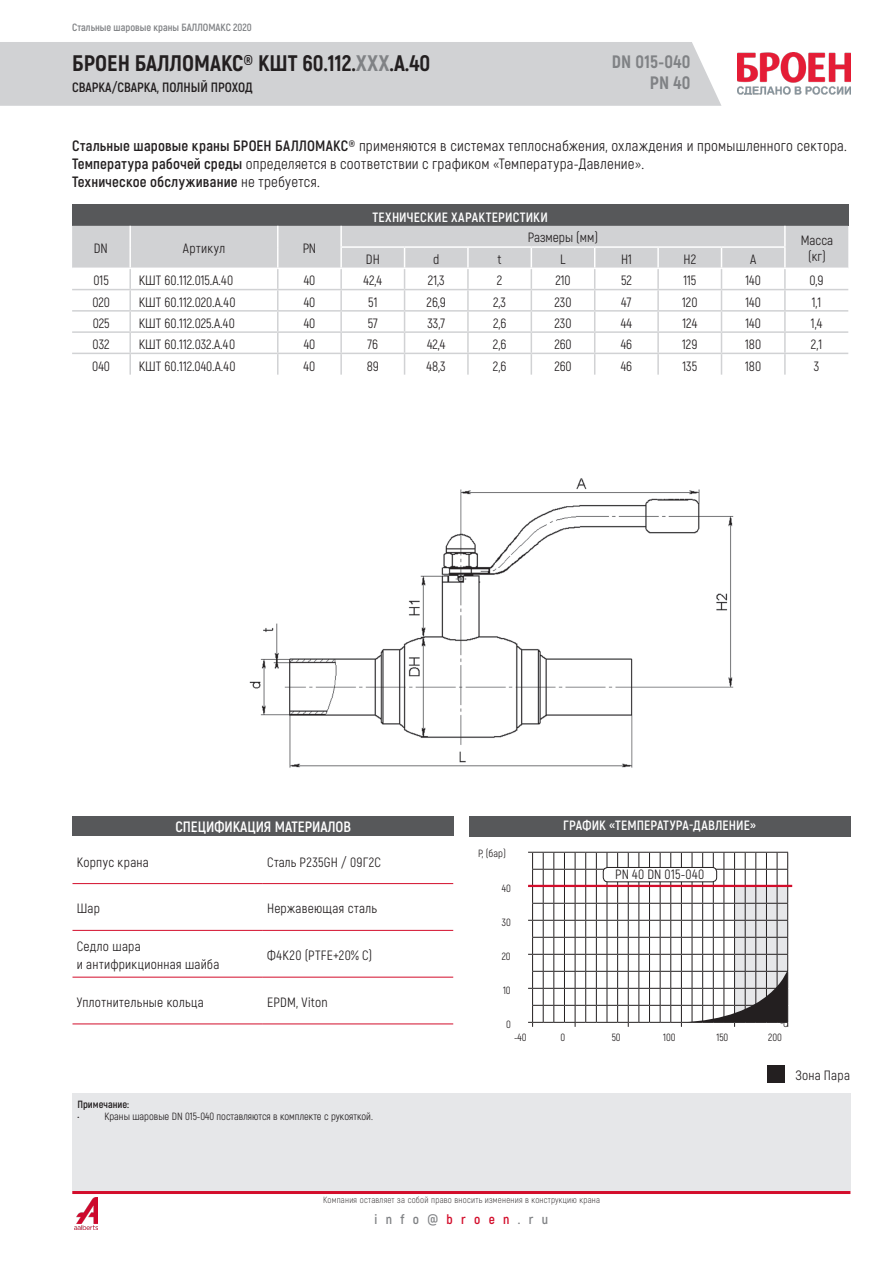
<style>
.page{position:relative;width:893px;height:1263px;background:#fff}
.page>*{position:absolute;margin:0;border:0;box-sizing:border-box;transform-origin:0 0}
.Заголовок{font:800 22.5px "Akrobat";color:#231f20}
.давление{font:800 18px "Akrobat";letter-spacing:.015em;color:#808285}
.t1{font:15px/18px "Akrobat";letter-spacing:.015em;color:#231f20}
.t2{font:700 15px "Akrobat";color:#fff}
.Descr{font:13.5px "Akrobat";color:#231f20}
.Текст_основной{font:700 13.5px "Akrobat";letter-spacing:.015em;color:#fff}
.Descr-2{font:13.5px "Akrobat";letter-spacing:.025em;color:#231f20}
.t3{font:700 13.5px "Akrobat";color:#231f20}
.Table__price{font:13.5px "Akrobat";letter-spacing:.02em;color:#231f20}
.Технические_данные{font:13.5px "Akrobat";letter-spacing:.025em;color:#231f20}
.t4{font:700 13.5px "Akrobat";letter-spacing:.62em;color:#808285}
.Заголовок_таблицы{font:13.5px "Akrobat";letter-spacing:.03em;color:#231f20}
.Descr-3{font:13.5px "Akrobat";letter-spacing:.02em;color:#231f20}
.Descr-4{font:13.5px "Akrobat";letter-spacing:.03em;color:#231f20}
.t5{font:10.5px "Akrobat";color:#231f20}
.t6{font:700 10.5px "Akrobat";color:#808285}
.t7{font:700 10.5px "Akrobat";color:#231f20}
.t8{font:300 9px "Akrobat";letter-spacing:.025em;color:#231f20}
.t9{font:6.15px "Akrobat";color:#231f20}
.s1{color:#808285}
.s2{font-weight:700}
.s3{font-size:10.5px}
.s4{color:#d30d2b}
</style>
<div class="page">
<div style="left:72px;top:1093px;width:778px;height:98px;background:#e6e7e9"></div>
<svg style="left:0;top:42px;width:851px;height:64px;fill:#d1d2d4"></svg>
<img style="left:737px;top:52px;width:113px;height:42px">
<img style="left:74px;top:1198px;width:24px;height:31px">
<div style="left:767px;top:1066px;width:17px;height:17px;background:#231f20"></div>
<hr style="left:72px;top:1191px;width:778px;height:3px;background:#d30d2b">
<div style="left:72px;top:816px;width:382px;height:20px;background:#57585a"></div>
<div style="left:469px;top:816px;width:382px;height:20px;background:#57585a"></div>
<img style="left:249px;top:478px;width:485px;height:290px">
<div style="left:72px;top:205px;width:776px;height:21px;background:#57585a"></div>
<svg style="left:72px;top:226px;width:776px;height:149px"></svg>
<hr style="left:784px;top:248px;width:2px;height:20px;background:#fff">
<hr style="left:341px;top:268px;width:64px;height:1px;background:#fff">
<hr style="left:405px;top:268px;width:63px;height:1px;background:#fff">
<hr style="left:468px;top:268px;width:63px;height:1px;background:#fff">
<hr style="left:531px;top:268px;width:64px;height:1px;background:#fff">
<hr style="left:595px;top:268px;width:63px;height:1px;background:#fff">
<hr style="left:658px;top:268px;width:63px;height:1px;background:#fff">
<hr style="left:721px;top:268px;width:64px;height:1px;background:#fff">
<hr style="left:72px;top:883px;width:191px;height:1px;background:#d30d2b">
<hr style="left:263px;top:883px;width:190px;height:1px;background:#d30d2b">
<hr style="left:72px;top:930px;width:191px;height:1px;background:#d30d2b">
<hr style="left:263px;top:930px;width:190px;height:1px;background:#d30d2b">
<hr style="left:72px;top:977px;width:191px;height:1px;background:#d30d2b">
<hr style="left:72px;top:1023px;width:191px;height:1px;background:#d30d2b">
<hr style="left:263px;top:977px;width:190px;height:1px;background:#d30d2b">
<hr style="left:263px;top:1023px;width:190px;height:1px;background:#d30d2b">
<svg style="left:528px;top:852px;width:260px;height:175px"></svg>
<div style="left:603px;top:867px;width:114px;height:15px;background:#fff;border-radius:4px"></div>
<div style="left:603px;top:867px;width:114px;height:15px;border:1px solid #231f20;border-radius:4px"></div>
<hr style="left:528px;top:885px;width:264px;height:2px;background:#d30d2b">
<p class="t6" style="left:72px;top:21px;width:181px">Стальные шаровые краны БАЛЛОМАКС 2020</p>
<p class="Заголовок" style="left:72px;top:49px;width:359px">БРОЕН БАЛЛОМАКС® КШТ 60.112.<span class="s1">ХХХ</span>.А.40</p>
<p class="t3" style="left:72px;top:79px;width:182px">СВАРКА/СВАРКА, ПОЛНЫЙ ПРОХОД</p>
<p class="давление" style="left:612px;top:50px;width:80px">DN 015-040</p>
<p class="давление" style="left:650px;top:71px;width:42px">PN 40</p>
<p class="t1" style="left:72px;top:136px;width:776px"><span class="s2">Стальные шаровые краны БРОЕН БАЛЛОМАКС®</span> применяются в системах теплоснабжения, охлаждения и промышленного сектора.<br><span class="s2">Температура рабочей среды</span> определяется в соответствии с графиком «Температура-Давление».<br><span class="s2">Техническое обслуживание</span> не требуется.</p>
<p class="Descr" style="left:94px;top:240px;width:16px">DN</p>
<p class="Descr-4" style="left:183px;top:240px;width:44px">Артикул</p>
<p class="Descr" style="left:303px;top:240px;width:15px">PN</p>
<p class="Текст_основной" style="left:373px;top:208px;width:177px">ТЕХНИЧЕСКИЕ ХАРАКТЕРИСТИКИ</p>
<p class="Descr" style="left:528px;top:230px;width:72px">Размеры (мм)</p>
<p class="Descr" style="left:801px;top:232px;width:34px">Масса</p>
<p class="Descr" style="left:366px;top:251px;width:15px">DH</p>
<p class="Descr" style="left:433px;top:251px;width:8px">d</p>
<p class="Descr" style="left:808px;top:248px;width:19px">(кг)</p>
<p class="Descr" style="left:498px;top:251px;width:6px">t</p>
<p class="Descr" style="left:560px;top:251px;width:7px">L</p>
<p class="Descr" style="left:621px;top:251px;width:12px">H1</p>
<p class="Descr" style="left:683px;top:251px;width:14px">H2</p>
<p class="Descr" style="left:750px;top:251px;width:8px">A</p>
<p class="Descr" style="left:94px;top:272px;width:17px">015</p>
<p class="Descr" style="left:139px;top:272px;width:96px">КШТ 60.112.015.А.40</p>
<p class="Descr" style="left:304px;top:272px;width:13px">40</p>
<p class="Descr" style="left:364px;top:272px;width:20px">42,4</p>
<p class="Descr" style="left:428px;top:272px;width:18px">21,3</p>
<p class="Descr" style="left:497px;top:272px;width:7px">2</p>
<p class="Descr" style="left:555px;top:272px;width:17px">210</p>
<p class="Descr" style="left:621px;top:272px;width:12px">52</p>
<p class="Descr" style="left:683px;top:272px;width:14px">115</p>
<p class="Descr" style="left:745px;top:272px;width:17px">140</p>
<p class="Descr" style="left:809px;top:272px;width:16px">0,9</p>
<p class="Descr" style="left:92px;top:294px;width:19px">020</p>
<p class="Descr" style="left:139px;top:294px;width:98px">КШТ 60.112.020.А.40</p>
<p class="Descr" style="left:304px;top:294px;width:13px">40</p>
<p class="Descr" style="left:368px;top:294px;width:11px">51</p>
<p class="Descr" style="left:427px;top:294px;width:21px">26,9</p>
<p class="Descr" style="left:493px;top:294px;width:14px">2,3</p>
<p class="Descr" style="left:554px;top:294px;width:19px">230</p>
<p class="Descr" style="left:621px;top:294px;width:12px">47</p>
<p class="Descr" style="left:682px;top:294px;width:17px">120</p>
<p class="Descr" style="left:745px;top:294px;width:17px">140</p>
<p class="Descr" style="left:812px;top:294px;width:11px">1,1</p>
<p class="Descr" style="left:93px;top:315px;width:18px">025</p>
<p class="Descr" style="left:139px;top:315px;width:98px">КШТ 60.112.025.А.40</p>
<p class="Descr" style="left:304px;top:315px;width:13px">40</p>
<p class="Descr" style="left:368px;top:315px;width:12px">57</p>
<p class="Descr" style="left:427px;top:315px;width:19px">33,7</p>
<p class="Descr" style="left:493px;top:315px;width:15px">2,6</p>
<p class="Descr" style="left:554px;top:315px;width:19px">230</p>
<p class="Descr" style="left:621px;top:315px;width:12px">44</p>
<p class="Descr" style="left:682px;top:315px;width:16px">124</p>
<p class="Descr" style="left:745px;top:315px;width:17px">140</p>
<p class="Descr" style="left:811px;top:315px;width:13px">1,4</p>
<p class="Descr" style="left:93px;top:336px;width:19px">032</p>
<p class="Descr" style="left:139px;top:336px;width:98px">КШТ 60.112.032.А.40</p>
<p class="Descr" style="left:304px;top:336px;width:13px">40</p>
<p class="Descr" style="left:368px;top:336px;width:12px">76</p>
<p class="Descr" style="left:427px;top:336px;width:20px">42,4</p>
<p class="Descr" style="left:493px;top:336px;width:15px">2,6</p>
<p class="Descr" style="left:554px;top:336px;width:19px">260</p>
<p class="Descr" style="left:621px;top:336px;width:13px">46</p>
<p class="Descr" style="left:682px;top:336px;width:17px">129</p>
<p class="Descr" style="left:745px;top:336px;width:17px">180</p>
<p class="Descr" style="left:811px;top:336px;width:13px">2,1</p>
<p class="Descr" style="left:92px;top:358px;width:19px">040</p>
<p class="Descr" style="left:139px;top:358px;width:99px">КШТ 60.112.040.А.40</p>
<p class="Descr" style="left:304px;top:358px;width:13px">40</p>
<p class="Descr" style="left:367px;top:358px;width:14px">89</p>
<p class="Descr" style="left:427px;top:358px;width:21px">48,3</p>
<p class="Descr" style="left:493px;top:358px;width:15px">2,6</p>
<p class="Descr" style="left:554px;top:358px;width:19px">260</p>
<p class="Descr" style="left:621px;top:358px;width:13px">46</p>
<p class="Descr" style="left:682px;top:358px;width:16px">135</p>
<p class="Descr" style="left:745px;top:358px;width:17px">180</p>
<p class="Descr" style="left:814px;top:358px;width:7px">3</p>
<p class="t2" style="left:175px;top:817px;width:177px">СПЕЦИФИКАЦИЯ МАТЕРИАЛОВ</p>
<p class="Текст_основной" style="left:563px;top:817px;width:194px">ГРАФИК «ТЕМПЕРАТУРА-ДАВЛЕНИЕ»</p>
<p class="Descr-3" style="left:77px;top:854px;width:74px">Корпус крана</p>
<p class="Table__price" style="left:267px;top:854px;width:115px">Сталь P235GH / 09Г2С</p>
<p class="Descr" style="left:77px;top:900px;width:25px">Шар</p>
<p class="Технические_данные" style="left:267px;top:900px;width:111px">Нержавеющая сталь</p>
<p class="Descr-2" style="left:77px;top:939px;width:66px">Седло шара</p>
<p class="Descr" style="left:77px;top:956px;width:144px">и антифрикционная шайба</p>
<p class="Descr-2" style="left:267px;top:947px;width:107px">Ф4К20 (PTFE+20% C)</p>
<p class="Descr-2" style="left:77px;top:994px;width:129px">Уплотнительные кольца</p>
<p class="Descr" style="left:267px;top:994px;width:62px">EPDM, Viton</p>
<p class="t7" style="left:77px;top:1098px;width:53px">Примечание:</p>
<p class="t5" style="left:77px;top:1109px;width:297px">• Краны шаровые DN 015-040 поставляются в комплекте с рукояткой.</p>
<p class="t5" style="left:478px;top:847px;width:29px">Р, (бар)</p>
<p class="t5" style="left:502px;top:882px;width:10px">40</p>
<p class="t5" style="left:502px;top:916px;width:10px">30</p>
<p class="t5" style="left:502px;top:949px;width:10px">20</p>
<p class="t5" style="left:503px;top:984px;width:9px">10</p>
<p class="t5" style="left:506px;top:1018px;width:6px">0</p>
<p class="t9" style="left:780px;top:1018px;width:9px">0<span class="s3">С</span></p>
<p class="t5" style="left:768px;top:1031px;width:15px">200</p>
<p class="Заголовок_таблицы" style="left:615px;top:867px;width:91px">PN 40 DN 015-040</p>
<p class="t5" style="left:514px;top:1031px;width:14px">-40</p>
<p class="t5" style="left:560px;top:1031px;width:6px">0</p>
<p class="t5" style="left:612px;top:1031px;width:10px">50</p>
<p class="t5" style="left:663px;top:1031px;width:14px">100</p>
<p class="t5" style="left:716px;top:1031px;width:13px">150</p>
<p class="Descr" style="left:795px;top:1068px;width:56px">Зона Пара</p>
<p class="t8" style="left:323px;top:1195px;width:278px">Компания оставляет за собой право вносить изменения в конструкцию крана</p>
<p class="t4" style="left:375px;top:1210px;width:175px">info@<span class="s4">broen</span>.ru</p>
</div>
